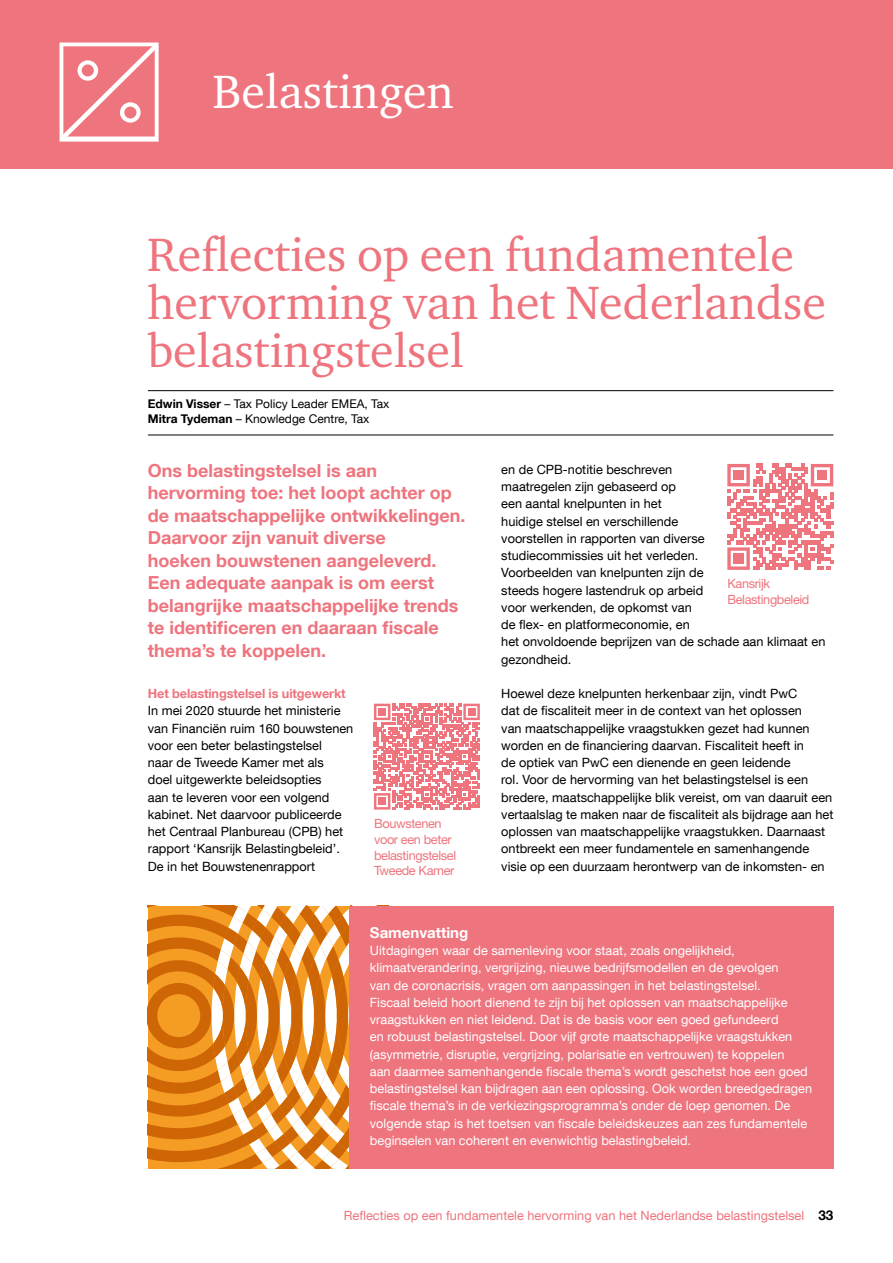
<style>
.page{position:relative;width:893px;height:1263px;background:#fff}
.page>*{position:absolute;margin:0;border:0;box-sizing:border-box;transform-origin:0 0}
.t1{font:48px/48px "Charter ITC Std";color:#ee747e}
.t2{font:48px "Charter ITC Std";color:#fff}
.t3{font:700 18px/22.5px "Helvetica Neue LT Com";color:#ee747e}
.t4{font:700 15px "Helvetica Neue LT Com";color:#fff}
.t5{font:12.75px/17.2px "Helvetica Neue LT Com";color:#000}
.t6{font:12.75px/17.2px "Helvetica Neue LT Com";color:#fff}
.t7{font:12.75px "Helvetica Neue LT Com";color:#ee747e}
.t8{font:12.75px/15.8px "Helvetica Neue";letter-spacing:-.03em;color:#ee747e}
.t9{font:700 12.75px "Helvetica Neue LT Com";letter-spacing:-.01em;color:#ee747e}
.t10{font:12px/15px "Helvetica Neue LT Com";color:#000}
.s1{font-weight:700}
.s2{font-weight:700;font-size:13.5px;color:#000}
</style>
<div class="page">
<div style="left:0;top:0;width:893px;height:169px;background:#ee747e"></div>
<svg style="left:148px;top:906px;width:286px;height:263px"></svg>
<div style="left:349px;top:906px;width:484px;height:262px;background:#ee747e"></div>
<svg style="left:60px;top:43px;width:99px;height:99px"></svg>
<hr style="left:148px;top:390px;width:685px;height:1px;background:#000">
<hr style="left:148px;top:435px;width:685px;height:1px;background:#000">
<svg style="left:727px;top:464px;width:106px;height:106px"></svg>
<div style="left:734px;top:470px;width:9px;height:10px;background:#ee747e"></div>
<div style="left:817px;top:470px;width:10px;height:10px;background:#ee747e"></div>
<div style="left:734px;top:554px;width:9px;height:9px;background:#ee747e"></div>
<svg style="left:374px;top:704px;width:106px;height:105px"></svg>
<div style="left:379px;top:708px;width:7px;height:7px;background:#ee747e"></div>
<div style="left:468px;top:708px;width:7px;height:7px;background:#ee747e"></div>
<div style="left:379px;top:798px;width:7px;height:7px;background:#ee747e"></div>
<h1 class="t2" style="left:213px;top:62px;width:243px">Belastingen</h1>
<h1 class="t1" style="left:147px;top:230px;width:680px">Reflecties op een fundamentele hervorming van het Nederlandse belastingstelsel</h1>
<p class="t10" style="left:148px;top:396px;width:243px"><span class="s1">Edwin Visser</span> – Tax Policy Leader EMEA, Tax<br><span class="s1">Mitra Tydeman</span> – Knowledge Centre, Tax</p>
<p class="t3" style="left:148px;top:459px;width:319px">Ons belastingstelsel is aan hervorming toe: het loopt achter op de maatschappelijke ontwikkelingen.<br>Daarvoor zijn vanuit diverse<br>hoeken bouwstenen aangeleverd.<br>Een adequate aanpak is om eerst belangrijke maatschappelijke trends te identificeren en daaraan fiscale thema’s te koppelen.</p>
<p class="t9" style="left:148px;top:685px;width:199px">Het belastingstelsel is uitgewerkt</p>
<p class="t5" style="left:148px;top:702px;width:207px">In mei 2020 stuurde het ministerie van Financiën ruim 160 bouwstenen voor een beter belastingstelsel<br>naar de Tweede Kamer met als<br>doel uitgewerkte beleidsopties<br>aan te leveren voor een volgend kabinet. Net daarvoor publiceerde het Centraal Planbureau (CPB) het rapport ‘Kansrijk Belastingbeleid’.<br>De in het Bouwstenenrapport</p>
<p class="t8" style="left:374px;top:815px;width:84px">Bouwstenen voor een beter belastingstelsel<br>Tweede Kamer</p>
<p class="t5" style="left:501px;top:460px;width:326px">en de CPB-notitie beschreven<br>maatregelen zijn gebaseerd op<br>een aantal knelpunten in het<br>huidige stelsel en verschillende<br>voorstellen in rapporten van diverse<br>studiecommissies uit het verleden.<br>Voorbeelden van knelpunten zijn de<br>steeds hogere lastendruk op arbeid<br>voor werkenden, de opkomst van<br>de flex- en platformeconomie, en<br>het onvoldoende beprijzen van de schade aan klimaat en gezondheid.</p>
<p class="t5" style="left:501px;top:685px;width:334px">Hoewel deze knelpunten herkenbaar zijn, vindt PwC<br>dat de fiscaliteit meer in de context van het oplossen<br>van maatschappelijke vraagstukken gezet had kunnen worden en de financiering daarvan. Fiscaliteit heeft in<br>de optiek van PwC een dienende en geen leidende<br>rol. Voor de hervorming van het belastingstelsel is een bredere, maatschappelijke blik vereist, om van daaruit een vertaalslag te maken naar de fiscaliteit als bijdrage aan het oplossen van maatschappelijke vraagstukken. Daarnaast ontbreekt een meer fundamentele en samenhangende visie op een duurzaam herontwerp van de inkomsten- en</p>
<p class="t8" style="left:727px;top:576px;width:84px">Kansrijk<br>Belastingbeleid</p>
<p class="t4" style="left:370px;top:923px;width:100px">Samenvatting</p>
<p class="t6" style="left:370px;top:941px;width:444px">Uitdagingen waar de samenleving voor staat, zoals ongelijkheid, klimaatverandering, vergrijzing, nieuwe bedrijfsmodellen en de gevolgen<br>van de coronacrisis, vragen om aanpassingen in het belastingstelsel.<br>Fiscaal beleid hoort dienend te zijn bij het oplossen van maatschappelijke vraagstukken en niet leidend. Dat is de basis voor een goed gefundeerd<br>en robuust belastingstelsel. Door vijf grote maatschappelijke vraagstukken (asymmetrie, disruptie, vergrijzing, polarisatie en vertrouwen) te koppelen<br>aan daarmee samenhangende fiscale thema’s wordt geschetst hoe een goed belastingstelsel kan bijdragen aan een oplossing. Ook worden breedgedragen fiscale thema’s in de verkiezingsprogramma’s onder de loep genomen. De volgende stap is het toetsen van fiscale beleidskeuzes aan zes fundamentele beginselen van coherent en evenwichtig belastingbeleid.</p>
<p class="t7" style="left:344px;top:1208px;width:491px">Reflecties op een fundamentele hervorming van het Nederlandse belastingstelsel <span class="s2">33</span></p>
</div>
